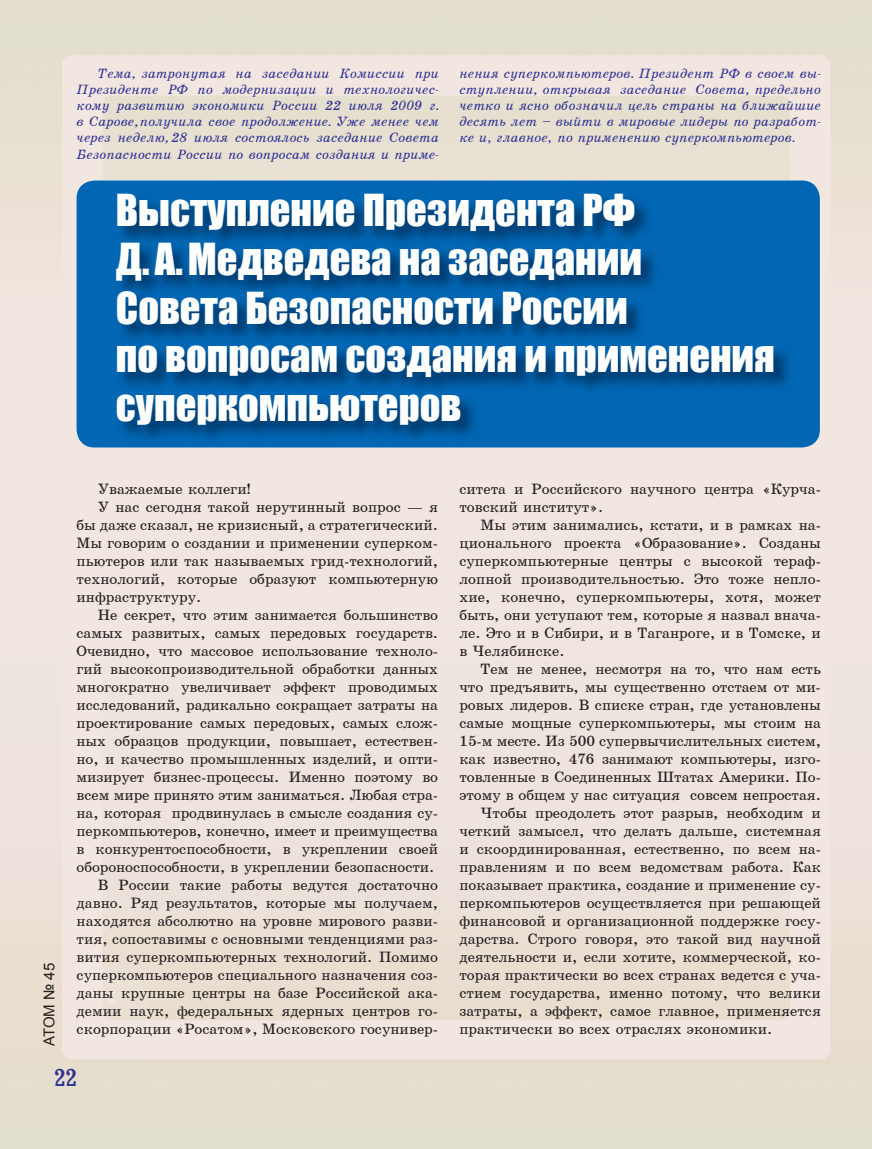
<style>
.page{position:relative;width:872px;height:1149px;background:#fff}
.page>*{position:absolute;margin:0;border:0;box-sizing:border-box;transform-origin:0 0}
.t1{font:40.5px/48.6px "Impact";color:#fff}
.t2{font:24px "Bruskovaya Plain";color:#2e3092}
.t3{font:15px/18px "School";color:#231f20}
.t4{font:15px "Arial";letter-spacing:-.02em;color:#231f20}
.t5{font:italic 13.5px/16.2px "School";letter-spacing:.01em;color:#2e3092;text-align:justify}
</style>
<div class="page">
<img style="left:0;top:0;width:872px;height:1148px">
<svg style="left:77px;top:180px;width:743px;height:267px;background:#015aa0"></svg>
<p class="t5" style="left:77px;top:65px;width:364px;text-indent:21px">Òема, затронутаÿ на заседании Êо мис сии при Ïрезиденте РФ по модернизаöии и теõнолоãи÷ес&shy;êому развитиþ ýêономиêи России 22 иþлÿ 2009 ã. в Ñарове, по лу÷ила свое продолжение. Óже менее ÷ем ÷ерез неделþ, 28 иþлÿ состоÿлосü заседание Ñовета Áезопасности России по вопросам созданиÿ и приме-</p>
<p class="t5" style="left:459px;top:65px;width:363px">нениÿ супер êомпüþтеров. Ïрезидент РФ в своем вы&shy;ступлении, отêрываÿ заседание Ñовета, пределüно ÷етêо и ÿсно обозна÷ил öелü страны на ближайøие десÿтü лет – вый ти в мировые лидеры по разработ&shy;êе и, ãлавное, по применениþ суперêомпüþтеров.</p>
<h1 class="t1" style="left:116px;top:185px;width:660px">Выступление Президента РФ<br>Д. А. Медведева на заседании<br>Совета Безопасности России<br>по вопросам создания и применения суперкомпьютеров</h1>
<p class="t4" style="left:39px;top:1045px;width:84px;rotate:-90deg">АТОМ № 45</p>
<p class="t3" style="left:98px;top:479px;width:154px">Уважаемые коллеги!</p>
<p class="t3" style="left:98px;top:497px;width:342px">У нас сегодня такой нерутинный вопрос — я</p>
<p class="t3" style="left:77px;top:515px;width:363px">бы даже сказал, не кризисный, а стратегический.</p>
<p class="t3" style="left:77px;top:533px;width:363px">Мы говорим о создании и применении суперком-</p>
<p class="t3" style="left:77px;top:551px;width:363px">пьютеров или так называемых грид-технологий,</p>
<p class="t3" style="left:77px;top:569px;width:363px">технологий, которые образуют компьютерную</p>
<p class="t3" style="left:77px;top:587px;width:126px">инфраструктуру.</p>
<p class="t3" style="left:98px;top:605px;width:342px">Не секрет, что этим занимается большинство</p>
<p class="t3" style="left:77px;top:623px;width:363px">самых развитых, самых передовых государств.</p>
<p class="t3" style="left:77px;top:641px;width:363px">Очевидно, что массовое использование техноло-</p>
<p class="t3" style="left:77px;top:659px;width:363px">гий высокопроизводительной обработки данных</p>
<p class="t3" style="left:77px;top:677px;width:363px">многократно увеличивает эффект проводимых</p>
<p class="t3" style="left:77px;top:695px;width:363px">исследований, радикально сокращает затраты на</p>
<p class="t3" style="left:77px;top:713px;width:363px">проектирование самых передовых, самых слож-</p>
<p class="t3" style="left:77px;top:731px;width:363px">ных образцов продукции, повышает, естествен-</p>
<p class="t3" style="left:77px;top:749px;width:363px">но, и качество промышленных изделий, и опти-</p>
<p class="t3" style="left:77px;top:767px;width:363px">мизирует бизнес-процессы. Именно поэтому во</p>
<p class="t3" style="left:77px;top:785px;width:363px">всем мире принято этим заниматься. Любая стра-</p>
<p class="t3" style="left:77px;top:803px;width:363px">на, которая продвинулась в смысле создания су-</p>
<p class="t3" style="left:77px;top:821px;width:363px">перкомпьютеров, конечно, имеет и преимущества</p>
<p class="t3" style="left:77px;top:839px;width:363px">в конкурентоспособности, в укреплении своей</p>
<p class="t3" style="left:77px;top:857px;width:359px">обороноспособности, в укреплении безопасности.</p>
<p class="t3" style="left:98px;top:875px;width:342px">В России такие работы ведутся достаточно</p>
<p class="t3" style="left:77px;top:893px;width:363px">давно. Ряд результатов, которые мы получаем,</p>
<p class="t3" style="left:77px;top:911px;width:363px">находятся абсолютно на уровне мирового разви-</p>
<p class="t3" style="left:77px;top:929px;width:363px">тия, сопоставимы с основными тенденциями раз-</p>
<p class="t3" style="left:77px;top:947px;width:363px">вития суперкомпьютерных технологий. Помимо</p>
<p class="t3" style="left:77px;top:965px;width:363px">суперкомпьютеров специального назначения соз-</p>
<p class="t3" style="left:77px;top:983px;width:363px">даны крупные центры на базе Российской ака-</p>
<p class="t3" style="left:77px;top:1001px;width:363px">демии наук, федеральных ядерных центров го-</p>
<p class="t3" style="left:77px;top:1019px;width:363px">скорпорации «Росатом», Московского госунивер-</p>
<p class="t3" style="left:459px;top:479px;width:363px">ситета и Российского научного центра «Курча&shy;товский институт».</p>
<p class="t3" style="left:459px;top:515px;width:363px;text-align:justify;text-indent:21px">Мы этим занимались, кстати, и в рамках на&shy;ционального проекта «Образование». Созданы суперкомпьютерные центры с высокой тераф&shy;лопной производительностью. Это тоже непло&shy;хие, конечно, суперкомпьютеры, хотя, может быть, они уступают тем, которые я назвал внача&shy;ле. Это и в Сибири, и в Таганроге, и в Томске, и в Челябинске.</p>
<p class="t3" style="left:480px;top:659px;width:342px">Тем не менее, несмотря на то, что нам есть</p>
<p class="t3" style="left:459px;top:677px;width:363px">что предъявить, мы существенно отстаем от ми-</p>
<p class="t3" style="left:459px;top:695px;width:363px">ровых лидеров. В списке стран, где установлены</p>
<p class="t3" style="left:459px;top:713px;width:363px">самые мощные суперкомпьютеры, мы стоим на</p>
<p class="t3" style="left:459px;top:731px;width:363px">15-м месте. Из 500 супервычислительных систем,</p>
<p class="t3" style="left:459px;top:749px;width:363px">как известно, 476 занимают компьютеры, изго-</p>
<p class="t3" style="left:459px;top:767px;width:363px">товленные в Соединенных Штатах Америки. По-</p>
<p class="t3" style="left:459px;top:785px;width:363px">этому в общем у нас ситуация совсем непростая.</p>
<p class="t3" style="left:480px;top:803px;width:342px">Чтобы преодолеть этот разрыв, необходим и</p>
<p class="t3" style="left:459px;top:821px;width:363px">четкий замысел, что делать дальше, системная</p>
<p class="t3" style="left:459px;top:839px;width:363px">и скоординированная, естественно, по всем на-</p>
<p class="t3" style="left:459px;top:857px;width:363px">правлениям и по всем ведомствам работа. Как</p>
<p class="t3" style="left:459px;top:875px;width:363px">показывает практика, создание и применение су-</p>
<p class="t3" style="left:459px;top:893px;width:363px">перкомпьютеров осуществляется при решающей</p>
<p class="t3" style="left:459px;top:911px;width:363px">финансовой и организационной поддержке госу-</p>
<p class="t3" style="left:459px;top:929px;width:363px">дарства. Строго говоря, это такой вид научной</p>
<p class="t3" style="left:459px;top:947px;width:363px">деятельности и, если хотите, коммерческой, ко-</p>
<p class="t3" style="left:459px;top:965px;width:363px">торая практически во всех странах ведется с уча-</p>
<p class="t3" style="left:459px;top:983px;width:363px">стием государства, именно потому, что велики</p>
<p class="t3" style="left:459px;top:1001px;width:363px">затраты, а эффект, самое главное, применяется</p>
<p class="t3" style="left:459px;top:1019px;width:314px">практически во всех отраслях экономики.</p>
<h2 class="t2" style="left:54px;top:1064px;width:24px">22</h2>
</div>
